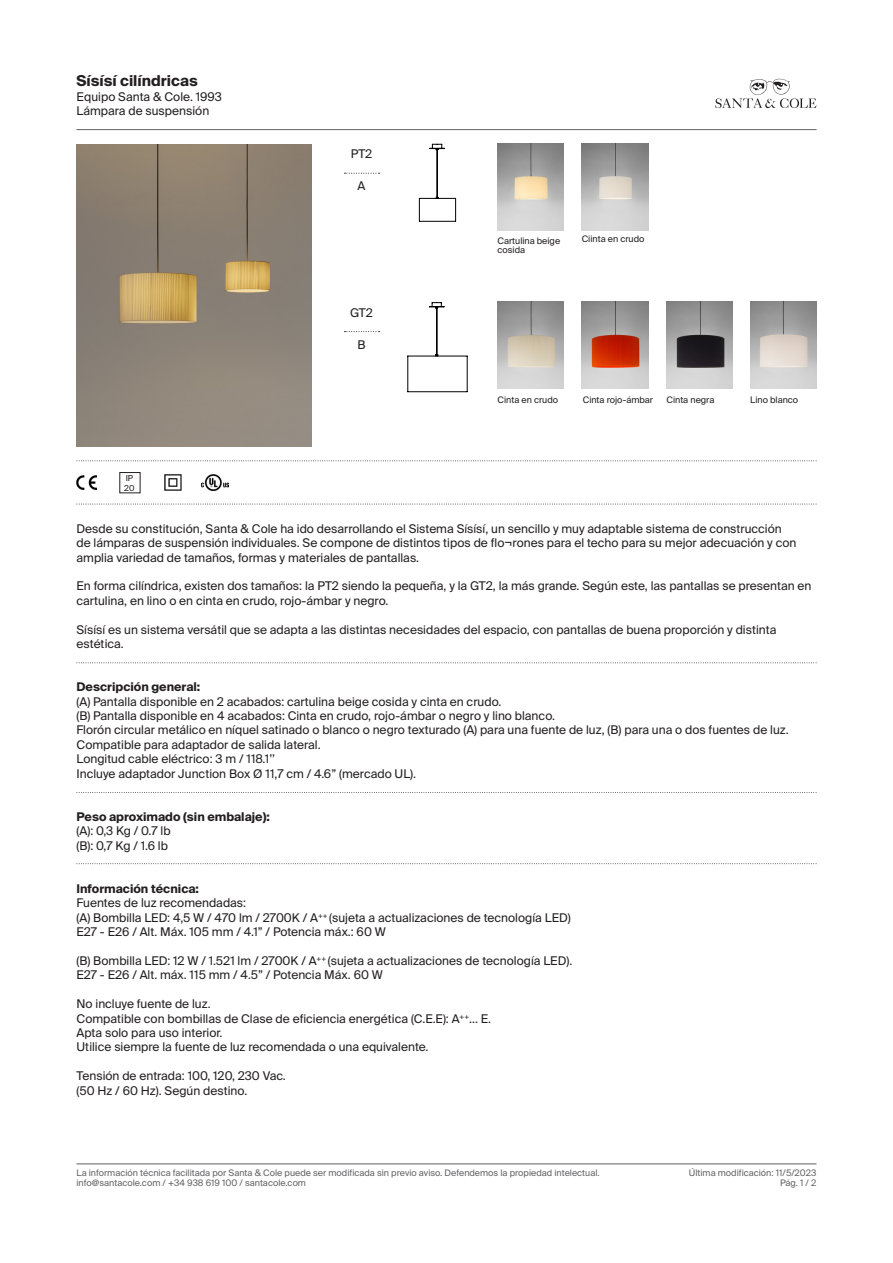
<style>
.page{position:relative;width:893px;height:1263px;background:#fff}
.page>*{position:absolute;margin:0;border:0;box-sizing:border-box;transform-origin:0 0}
.t1{font:700 15px "Suisse Intl";color:#231f20}
.t2{font:12px/14.4px "Suisse Intl";color:#231f20}
.t3{font:700 12px "Suisse Intl";color:#231f20}
.t4{font:9px "Suisse Intl";color:#636366}
.t5{font:9px/9px "Suisse Intl";color:#231f20}
.t6{font:8.25px "Suisse Intl";color:#231f20}
.s1{font-weight:700}
</style>
<div class="page">
<svg style="left:715px;top:79px;width:101px;height:29px"></svg>
<hr style="left:77px;top:129px;width:739px;height:1px;background:#636366">
<hr style="left:77px;top:1163px;width:739px;height:1px;background:#636366">
<img style="left:77px;top:144px;width:234px;height:302px">
<svg style="left:77px;top:460px;width:740px;height:1px"></svg>
<svg style="left:77px;top:504px;width:740px;height:1px"></svg>
<svg style="left:77px;top:863px;width:740px;height:1px"></svg>
<svg style="left:77px;top:662px;width:740px;height:1px"></svg>
<img style="left:77px;top:475px;width:19px;height:14px">
<img style="left:202px;top:474px;width:26px;height:16px">
<img style="left:164px;top:474px;width:17px;height:17px">
<svg style="left:77px;top:792px;width:740px;height:1px"></svg>
<svg style="left:407px;top:302px;width:61px;height:90px"></svg>
<hr style="left:437px;top:308px;width:1px;height:46px;background:#000">
<hr style="left:436px;top:308px;width:1px;height:46px;background:#000">
<img style="left:498px;top:144px;width:66px;height:86px">
<img style="left:498px;top:302px;width:66px;height:86px">
<img style="left:582px;top:302px;width:66px;height:86px">
<img style="left:666px;top:302px;width:67px;height:86px">
<img style="left:750px;top:302px;width:66px;height:86px">
<img style="left:582px;top:144px;width:66px;height:86px">
<svg style="left:344px;top:173px;width:36px;height:1px"></svg>
<svg style="left:344px;top:331px;width:36px;height:1px"></svg>
<svg style="left:419px;top:144px;width:37px;height:78px"></svg>
<hr style="left:437px;top:150px;width:1px;height:47px;background:#000">
<p class="t1" style="left:77px;top:72px;width:123px">Sísísí cilíndricas</p>
<p class="t2" style="left:77px;top:89px;width:147px">Equipo Santa &amp; Cole. 1993<br>Lámpara de suspensión</p>
<p class="t6" style="left:126px;top:473px;width:9px">IP</p>
<p class="t6" style="left:124px;top:483px;width:12px">20</p>
<p class="t2" style="left:351px;top:147px;width:23px">PT2</p>
<p class="t2" style="left:358px;top:179px;width:9px">A</p>
<p class="t2" style="left:350px;top:305px;width:24px">GT2</p>
<p class="t2" style="left:357px;top:337px;width:10px">B</p>
<p class="t5" style="left:498px;top:236px;width:64px">Cartulina beige cosida</p>
<p class="t5" style="left:582px;top:234px;width:64px">Ciinta en crudo</p>
<p class="t5" style="left:498px;top:396px;width:62px">Cinta en crudo</p>
<p class="t5" style="left:583px;top:396px;width:72px">Cinta rojo-ámbar</p>
<p class="t5" style="left:666px;top:396px;width:49px">Cinta negra</p>
<p class="t5" style="left:750px;top:396px;width:50px">Lino blanco</p>
<p class="t2" style="left:77px;top:521px;width:721px">Desde su constitución, Santa &amp; Cole ha ido desarrollando el Sistema Sísísí, un sencillo y muy adaptable sistema de construcción de lámparas de suspensión individuales. Se compone de distintos tipos de flo¬rones para el techo para su mejor adecuación y con amplia variedad de tamaños, formas y materiales de pantallas.</p>
<p class="t2" style="left:77px;top:579px;width:736px">En forma cilíndrica, existen dos tamaños: la PT2 siendo la pequeña, y la GT2, la más grande. Según este, las pantallas se presentan en cartulina, en lino o en cinta en crudo, rojo-ámbar y negro.</p>
<p class="t2" style="left:77px;top:622px;width:701px">Sísísí es un sistema versátil que se adapta a las distintas necesidades del espacio, con pantallas de buena proporción y distinta estética.</p>
<p class="t2" style="left:77px;top:680px;width:426px"><span class="s1">Descripción general:<br></span>(A) Pantalla disponible en 2 acabados: cartulina beige cosida y cinta en crudo.</p>
<p class="t2" style="left:77px;top:709px;width:480px">(B) Pantalla disponible en 4 acabados: Cinta en crudo, rojo-ámbar o negro y lino blanco.</p>
<p class="t2" style="left:77px;top:723px;width:714px">Florón circular metálico en níquel satinado o blanco o negro texturado (A) para una fuente de luz, (B) para una o dos fuentes de luz.</p>
<p class="t2" style="left:77px;top:737px;width:246px">Compatible para adaptador de salida lateral.</p>
<p class="t2" style="left:77px;top:752px;width:200px">Longitud cable eléctrico: 3 m / 118.1’’</p>
<p class="t2" style="left:77px;top:766px;width:341px">Incluye adaptador Junction Box Ø 11,7 cm / 4.6” (mercado UL).</p>
<p class="t3" style="left:77px;top:810px;width:195px">Peso aproximado (sin embalaje):</p>
<p class="t2" style="left:77px;top:824px;width:96px">(A): 0,3 Kg / 0.7 lb</p>
<p class="t2" style="left:77px;top:838px;width:93px">(B): 0,7 Kg / 1.6 lb</p>
<p class="t3" style="left:77px;top:882px;width:124px">Información técnica:</p>
<p class="t2" style="left:77px;top:896px;width:171px">Fuentes de luz recomendadas:</p>
<p class="t2" style="left:77px;top:910px;width:496px">(A) Bombilla LED: 4,5 W / 470 lm / 2700K / A<sup>++</sup> (sujeta a actualizaciones de tecnología LED)</p>
<p class="t2" style="left:77px;top:925px;width:311px">E27 - E26 / Alt. Máx. 105 mm / 4.1” / Potencia máx.: 60 W</p>
<p class="t2" style="left:77px;top:953px;width:497px">(B) Bombilla LED: 12 W / 1.521 lm / 2700K / A<sup>++</sup> (sujeta a actualizaciones de tecnología LED).</p>
<p class="t2" style="left:77px;top:968px;width:308px">E27 - E26 / Alt. máx. 115 mm / 4.5” / Potencia Máx. 60 W</p>
<p class="t2" style="left:77px;top:997px;width:136px">No incluye fuente de luz.</p>
<p class="t2" style="left:77px;top:1011px;width:416px">Compatible con bombillas de Clase de eficiencia energética (C.E.E): A<sup>++</sup>... E.</p>
<p class="t2" style="left:77px;top:1025px;width:147px">Apta solo para uso interior.</p>
<p class="t2" style="left:77px;top:1040px;width:354px">Utilice siempre la fuente de luz recomendada o una equivalente.</p>
<p class="t2" style="left:77px;top:1069px;width:211px">Tensión de entrada: 100, 120, 230 Vac.</p>
<p class="t2" style="left:77px;top:1083px;width:172px">(50 Hz / 60 Hz). Según destino.</p>
<p class="t4" style="left:77px;top:1167px;width:525px">La información técnica facilitada por Santa &amp; Cole puede ser modificada sin previo aviso. Defendemos la propiedad intelectual.</p>
<p class="t4" style="left:689px;top:1167px;width:129px">Última modificación: 11/5/2023</p>
<p class="t4" style="left:77px;top:1178px;width:231px">info@santacole.com / +34 938 619 100 / santacole.com</p>
<p class="t4" style="left:780px;top:1178px;width:38px">Pág. 1 / 2</p>
</div>
